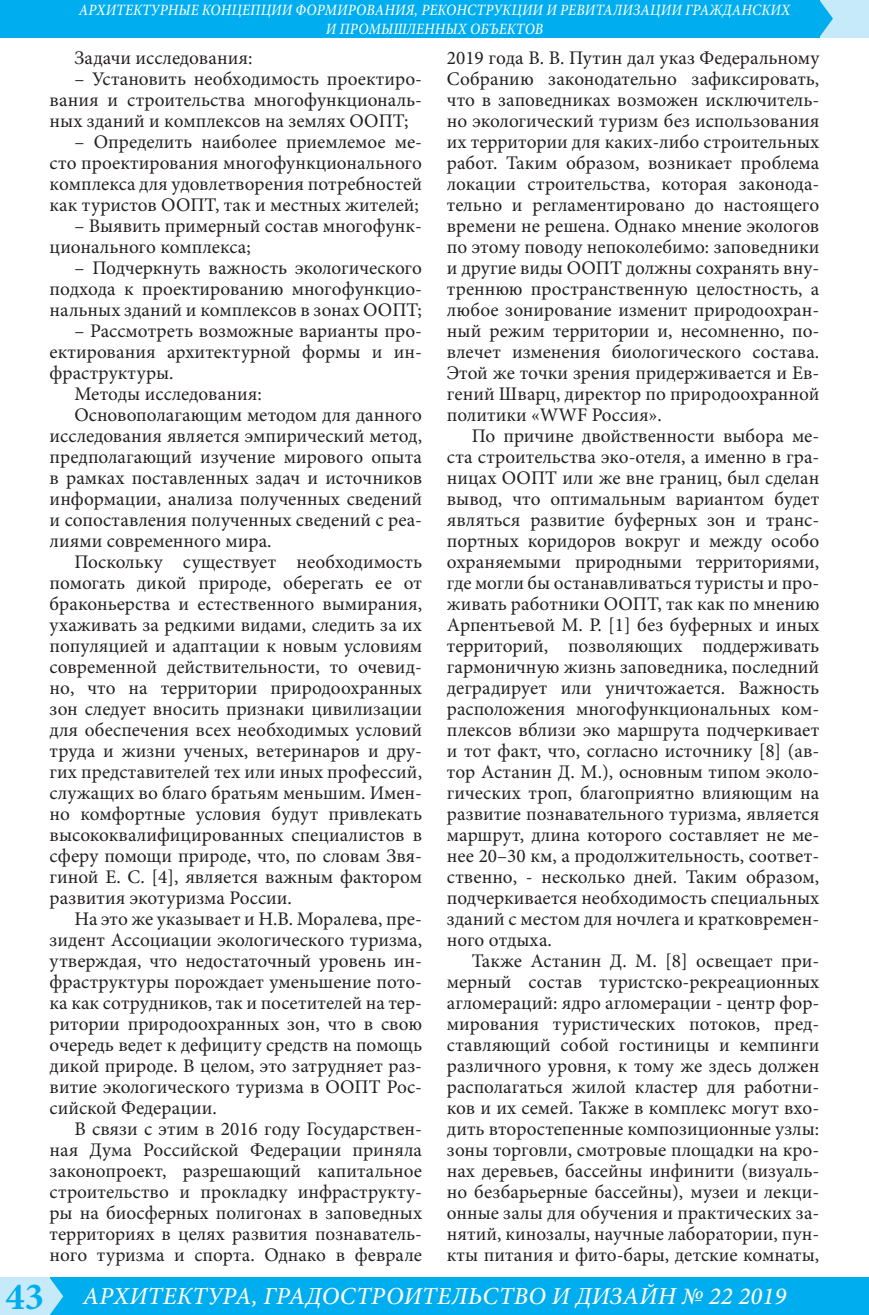
<style>
.page{position:relative;width:869px;height:1315px;background:#fff}
.page>*{position:absolute;margin:0;border:0;box-sizing:border-box;transform-origin:0 0}
.t1{font:italic 500 24.5px "Minion Pro";letter-spacing:.01em;color:#fff}
.t2{font:19.25px/21px "Minion Pro";color:#231f20;text-align:justify}
.t3{font:italic 500 15.75px/18.9px "Minion Pro";letter-spacing:.01em;color:#fff;text-align:center;scale:.9 1}
.s1{font-weight:700;font-style:normal;font-size:38.5px;color:#00aeef}
</style>
<div class="page">
<div style="left:46px;top:1277px;width:822px;height:38px;background:#00aeef"></div>
<div style="left:819px;top:0;width:49px;height:37px;background:#c6eafa"></div>
<div style="left:0;top:1277px;width:50px;height:38px;background:#c6eafa"></div>
<div style="left:0;top:0;width:819px;height:37px;background:#00aeef"></div>
<svg style="left:50px;top:1278px;width:13px;height:37px"></svg>
<svg style="left:819px;top:0;width:13px;height:37px"></svg>
<p class="t3" style="left:79px;top:0;width:791px">АРХИТЕКТУРНЫЕ КОНЦЕПЦИИ ФОРМИРОВАНИЯ, РЕКОНСТРУКЦИИ И РЕВИТАЛИЗАЦИИ ГРАЖДАНСКИХ<br>И ПРОМЫШЛЕННЫХ ОБЪЕКТОВ</p>
<p class="t2" style="left:74px;top:47px;width:179px">Задачи исследования:</p>
<p class="t2" style="left:50px;top:68px;width:374px;text-indent:25px">– Установить необходимость проектиро&shy;вания и строительства многофункциональ&shy;ных зданий и комплексов на землях ООПТ;</p>
<p class="t2" style="left:50px;top:131px;width:374px;text-indent:25px">– Определить наиболее приемлемое ме&shy;сто проектирования многофункционального комплекса для удовлетворения потребностей как туристов ООПТ, так и местных жителей;</p>
<p class="t2" style="left:50px;top:215px;width:374px;text-indent:25px">– Выявить примерный состав многофунк&shy;ционального комплекса;</p>
<p class="t2" style="left:50px;top:257px;width:374px;text-indent:25px">– Подчеркнуть важность экологического подхода к проектированию многофункцио&shy;нальных зданий и комплексов в зонах ООПТ;</p>
<p class="t2" style="left:50px;top:320px;width:374px;text-indent:25px">– Рассмотреть возможные варианты про&shy;ектирования архитектурной формы и ин&shy;фраструктуры.</p>
<p class="t2" style="left:74px;top:383px;width:189px">Методы исследования:</p>
<p class="t2" style="left:50px;top:404px;width:374px;text-indent:25px">Основополагающим методом для данного исследования является эмпирический метод, предполагающий изучение мирового опыта в рамках поставленных задач и источников информации, анализа полученных сведений и сопоставления полученных сведений с реа&shy;лиями современного мира.</p>
<p class="t2" style="left:50px;top:551px;width:374px;text-indent:25px">Поскольку существует необходимость помогать дикой природе, оберегать ее от браконьерства и естественного вымирания, ухаживать за редкими видами, следить за их популяцией и адаптации к новым условиям современной действительности, то очевид&shy;но, что на территории природоохранных зон следует вносить признаки цивилизации для обеспечения всех необходимых условий труда и жизни ученых, ветеринаров и дру&shy;гих представителей тех или иных профессий, служащих во благо братьям меньшим. Имен&shy;но комфортные условия будут привлекать высококвалифицированных специалистов в сферу помощи природе, что, по словам Звя&shy;гиной Е. С. [4], является важным фактором развития экотуризма России.</p>
<p class="t2" style="left:50px;top:908px;width:374px;text-indent:25px">На это же указывает и Н.В. Моралева, пре&shy;зидент Ассоциации экологического туризма, утверждая, что недостаточный уровень ин&shy;фраструктуры порождает уменьшение пото&shy;ка как сотрудников, так и посетителей на тер&shy;ритории природоохранных зон, что в свою очередь ведет к дефициту средств на помощь дикой природе. В целом, это затрудняет раз&shy;витие экологического туризма в ООПТ Рос&shy;сийской Федерации.</p>
<p class="t2" style="left:50px;top:1118px;width:374px;text-indent:25px">В связи с этим в 2016 году Государствен&shy;ная Дума Российской Федерации приняла законопроект, разрешающий капитальное строительство и прокладку инфраструкту&shy;ры на биосферных полигонах в заповедных территориях в целях развития познаватель&shy;ного туризма и спорта. Однако в феврале</p>
<p class="t2" style="left:446px;top:47px;width:374px">2019 года В. В. Путин дал указ Федеральному Собранию законодательно зафиксировать, что в заповедниках возможен исключитель&shy;но экологический туризм без использования их территории для каких-либо строительных работ. Таким образом, возникает проблема локации строительства, которая законода&shy;тельно и регламентировано до настоящего времени не решена. Однако мнение экологов по этому поводу непоколебимо: заповедники и другие виды ООПТ должны сохранять вну&shy;треннюю пространственную целостность, а любое зонирование изменит природоохран&shy;ный режим территории и, несомненно, по&shy;влечет изменения биологического состава.<br>Этой же точки зрения придерживается и Ев&shy;гений Шварц, директор по природоохранной политики «WWF Россия».</p>
<p class="t2" style="left:446px;top:425px;width:374px;text-indent:25px">По причине двойственности выбора ме&shy;ста строительства эко-отеля, а именно в гра&shy;ницах ООПТ или же вне границ, был сделан вывод, что оптимальным вариантом будет являться развитие буферных зон и транс&shy;портных коридоров вокруг и между особо охраняемыми природными территориями, где могли бы останавливаться туристы и про&shy;живать работники ООПТ, так как по мнению Арпентьевой М. Р. [1] без буферных и иных территорий, позволяющих поддерживать гармоничную жизнь заповедника, последний деградирует или уничтожается. Важность расположения многофункциональных ком&shy;плексов вблизи эко маршрута подчеркивает и тот факт, что, согласно источнику [8] (ав&shy;тор Астанин Д. М.), основным типом эколо&shy;гических троп, благоприятно влияющим на развитие познавательного туризма, является маршрут, длина которого составляет не ме&shy;нее 20–30 км, а продолжительность, соответ&shy;ственно, - несколько дней. Таким образом, подчеркивается необходимость специальных зданий с местом для ночлега и кратковремен&shy;ного отдыха.</p>
<p class="t2" style="left:446px;top:950px;width:374px;text-indent:25px">Также Астанин Д. М. [8] освещает при&shy;мерный состав туристско-рекреационных агломераций: ядро агломерации - центр фор&shy;мирования туристических потоков, пред&shy;ставляющий собой гостиницы и кемпинги различного уровня, к тому же здесь должен располагаться жилой кластер для работни&shy;ков и их семей. Также в комплекс могут вхо&shy;дить второстепенные композиционные узлы: зоны торговли, смотровые площадки на кро&shy;нах деревьев, бассейны инфинити (визуаль&shy;но безбарьерные бассейны), музеи и лекци&shy;онные залы для обучения и практических за&shy;нятий, кинозалы, научные лаборатории, пун&shy;кты питания и фито-бары, детские комнаты,</p>
<p class="t1" style="left:6px;top:1279px;width:781px"><span class="s1">43</span> АРХИТЕКТУРА, ГРАДОСТРОИТЕЛЬСТВО И ДИЗАЙН № 22 2019</p>
</div>
